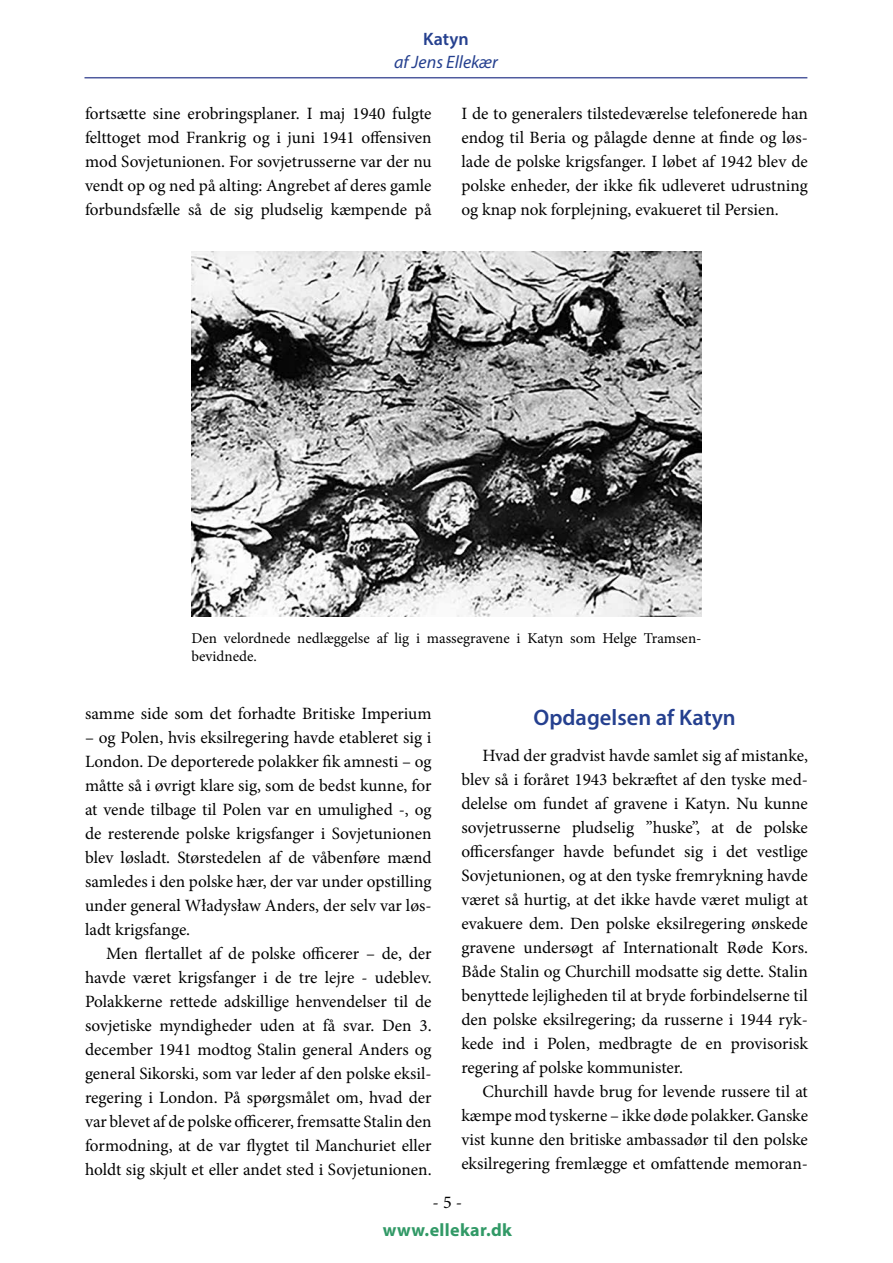
<style>
.page{position:relative;width:893px;height:1263px;background:#fff}
.page>*{position:absolute;margin:0;border:0;box-sizing:border-box;transform-origin:0 0}
.t1{font:600 22.5px "Myriad Pro";color:#25408f}
.t2{font:700 18px "Myriad Pro";letter-spacing:.02em;color:#319966}
.t3{font:italic 18px "Myriad Pro";color:#25408f}
.t4{font:600 18px "Myriad Pro";letter-spacing:.005em;color:#25408f}
.t5{font:18px "Minion Pro";color:#000}
.t6{font:17.25px/24px "Minion Pro";color:#000;text-align:justify}
.t7{font:15px/18px "Minion Pro";color:#000}
</style>
<div class="page">
<hr style="left:84px;top:77px;width:723px;height:1px;background:#4f5b9e">
<img style="left:191px;top:251px;width:511px;height:365px">
<p class="t4" style="left:423px;top:28px;width:47px">Katyn</p>
<p class="t3" style="left:394px;top:51px;width:105px">af Jens Ellekær</p>
<p class="t6" style="left:85px;top:101px;width:348px">fortsætte sine erobringsplaner. I maj 1940 fulgte felttoget mod Frankrig og i juni 1941 offensiven mod Sovjetunionen. For sovjetrusserne var der nu vendt op og ned på alting: Angrebet af deres gamle forbundsfælle så de sig pludselig kæmpende på</p>
<p class="t6" style="left:461px;top:101px;width:348px">I de to generalers tilstedeværelse telefonerede han endog til Beria og pålagde denne at finde og løs&shy;lade de polske krigsfanger. I løbet af 1942 blev de polske enheder, der ikke fik udleveret udrustning og knap nok forplejning, evakueret til Persien.</p>
<p class="t7" style="left:191px;top:630px;width:509px">Den velordnede nedlæggelse af lig i massegravene i Katyn som Helge Tramsen-- bevidnede.</p>
<p class="t6" style="left:85px;top:701px;width:348px">samme side som det forhadte Britiske Imperium</p>
<p class="t6" style="left:85px;top:725px;width:348px">– og Polen, hvis eksilregering havde etableret sig i London. De deporterede polakker fik amnesti – og måtte så i øvrigt klare sig, som de bedst kunne, for at vende tilbage til Polen var en umulighed -, og de resterende polske krigsfanger i Sovjetunionen blev løsladt. Størstedelen af de våbenføre mænd samledes i den polske hær, der var under opstilling under general Władysław Anders, der selv var løs&shy;ladt krigsfange.</p>
<p class="t6" style="left:85px;top:941px;width:348px;text-indent:21px">Men flertallet af de polske officerer – de, der havde været krigsfanger i de tre lejre - udeblev.<br>Polakkerne rettede adskillige henvendelser til de sovjetiske myndigheder uden at få svar. Den 3. december 1941 modtog Stalin general Anders og general Sikorski, som var leder af den polske eksil&shy;regering i London. På spørgsmålet om, hvad der var blevet af de polske officerer, fremsatte Stalin den formodning, at de var flygtet til Manchuriet eller holdt sig skjult et eller andet sted i Sovjetunionen.</p>
<h1 class="t1" style="left:533px;top:703px;width:204px">Opdagelsen af Katyn</h1>
<p class="t6" style="left:461px;top:744px;width:348px;text-indent:21px">Hvad der gradvist havde samlet sig af mistanke, blev så i foråret 1943 bekræftet af den tyske med&shy;delelse om fundet af gravene i Katyn. Nu kunne sovjetrusserne pludselig ”huske”, at de polske officersfanger havde befundet sig i det vestlige Sovjetunionen, og at den tyske fremrykning havde været så hurtig, at det ikke havde været muligt at evakuere dem. Den polske eksilregering ønskede gravene undersøgt af Internationalt Røde Kors.<br>Både Stalin og Churchill modsatte sig dette. Stalin benyttede lejligheden til at bryde forbindelserne til den polske eksilregering; da russerne i 1944 ryk&shy;kede ind i Polen, medbragte de en provisorisk regering af polske kommunister.</p>
<p class="t6" style="left:461px;top:1080px;width:348px;text-indent:21px">Churchill havde brug for levende russere til at kæmpe mod tyskerne – ikke døde polakker. Ganske vist kunne den britiske ambassadør til den polske eksilregering fremlægge et omfattende memoran-</p>
<p class="t5" style="left:432px;top:1190px;width:31px">- 5 -</p>
<p class="t2" style="left:383px;top:1218px;width:131px">www.ellekar.dk</p>
</div>
